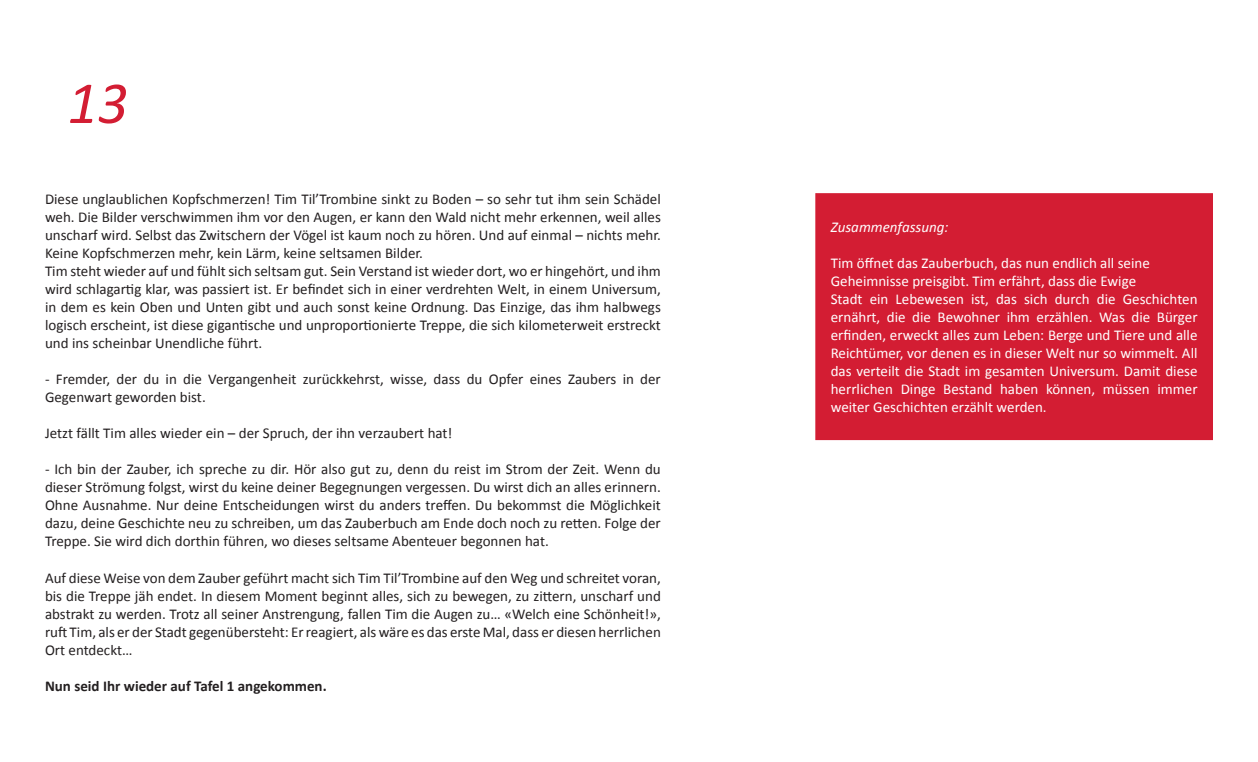
<style>
.page{position:relative;width:1258px;height:762px;background:#fff}
.page>*{position:absolute;margin:0;border:0;box-sizing:border-box;transform-origin:0 0}
.t1{font:italic 60px "Calibri";color:#d31d33}
.t2{font:15px/18px "Calibri";color:#231f20}
.t3{font:15px/18px "Calibri";color:#fff}
.t4{font:700 15px "Calibri";color:#231f20}
.t5{font:italic 15px "Calibri";color:#fff}
</style>
<div class="page">
<div style="left:816px;top:194px;width:396px;height:245px;background:#d31d33"></div>
<div style="left:815px;top:193px;width:398px;height:247px;border:1px solid #d31d33"></div>
<h1 class="t1" style="left:67px;top:62px;width:62px">13</h1>
<p class="t2" style="left:45px;top:190px;width:617px">Diese unglaublichen Kopfschmerzen! Tim Til’Trombine sinkt zu Boden – so sehr tut ihm sein Schädel weh. Die Bilder verschwimmen ihm vor den Augen, er kann den Wald nicht mehr erkennen, weil alles unscharf wird. Selbst das Zwitschern der Vögel ist kaum noch zu hören. Und auf einmal – nichts mehr.<br>Keine Kopfschmerzen mehr, kein Lärm, keine seltsamen Bilder.<br>Tim steht wieder auf und fühlt sich seltsam gut. Sein Verstand ist wieder dort, wo er hingehört, und ihm wird schlagartig klar, was passiert ist. Er befindet sich in einer verdrehten Welt, in einem Universum, in dem es kein Oben und Unten gibt und auch sonst keine Ordnung. Das Einzige, das ihm halbwegs logisch erscheint, ist diese gigantische und unproportionierte Treppe, die sich kilometerweit erstreckt und ins scheinbar Unendliche führt.</p>
<p class="t2" style="left:45px;top:370px;width:617px">- Fremder, der du in die Vergangenheit zurückkehrst, wisse, dass du Opfer eines Zaubers in der<br>Gegenwart geworden bist.</p>
<p class="t2" style="left:45px;top:424px;width:409px">Jetzt fällt Tim alles wieder ein – der Spruch, der ihn verzaubert hat!</p>
<p class="t2" style="left:45px;top:460px;width:617px;text-align:justify">- Ich bin der Zauber, ich spreche zu dir. Hör also gut zu, denn du reist im Strom der Zeit. Wenn du dieser Strömung folgst, wirst du keine deiner Begegnungen vergessen. Du wirst dich an alles erinnern.<br>Ohne Ausnahme. Nur deine Entscheidungen wirst du anders treffen. Du bekommst die Möglichkeit dazu, deine Geschichte neu zu schreiben, um das Zauberbuch am Ende doch noch zu retten. Folge der Treppe. Sie wird dich dorthin führen, wo dieses seltsame Abenteuer begonnen hat.</p>
<p class="t2" style="left:45px;top:568px;width:617px;text-align:justify">Auf diese Weise von dem Zauber geführt macht sich Tim Til’Trombine auf den Weg und schreitet voran, bis die Treppe jäh endet. In diesem Moment beginnt alles, sich zu bewegen, zu zittern, unscharf und abstrakt zu werden. Trotz all seiner Anstrengung, fallen Tim die Augen zu… «Welch eine Schönheit!», ruft Tim, als er der Stadt gegenübersteht: Er reagiert, als wäre es das erste Mal, dass er diesen herrlichen Ort entdeckt…</p>
<p class="t4" style="left:45px;top:676px;width:283px">Nun seid Ihr wieder auf Tafel 1 angekommen.</p>
<p class="t5" style="left:831px;top:217px;width:119px">Zusammenfassung:</p>
<p class="t3" style="left:831px;top:254px;width:368px">Tim öffnet das Zauberbuch, das nun endlich all seine Geheimnisse preisgibt. Tim erfährt, dass die Ewige<br>Stadt ein Lebewesen ist, das sich durch die Geschichten ernährt, die die Bewohner ihm erzählen. Was die Bürger erfinden, erweckt alles zum Leben: Berge und Tiere und alle Reichtümer, vor denen es in dieser Welt nur so wimmelt. All das verteilt die Stadt im gesamten Universum. Damit diese herrlichen Dinge Bestand haben können, müssen immer weiter Geschichten erzählt werden.</p>
</div>
